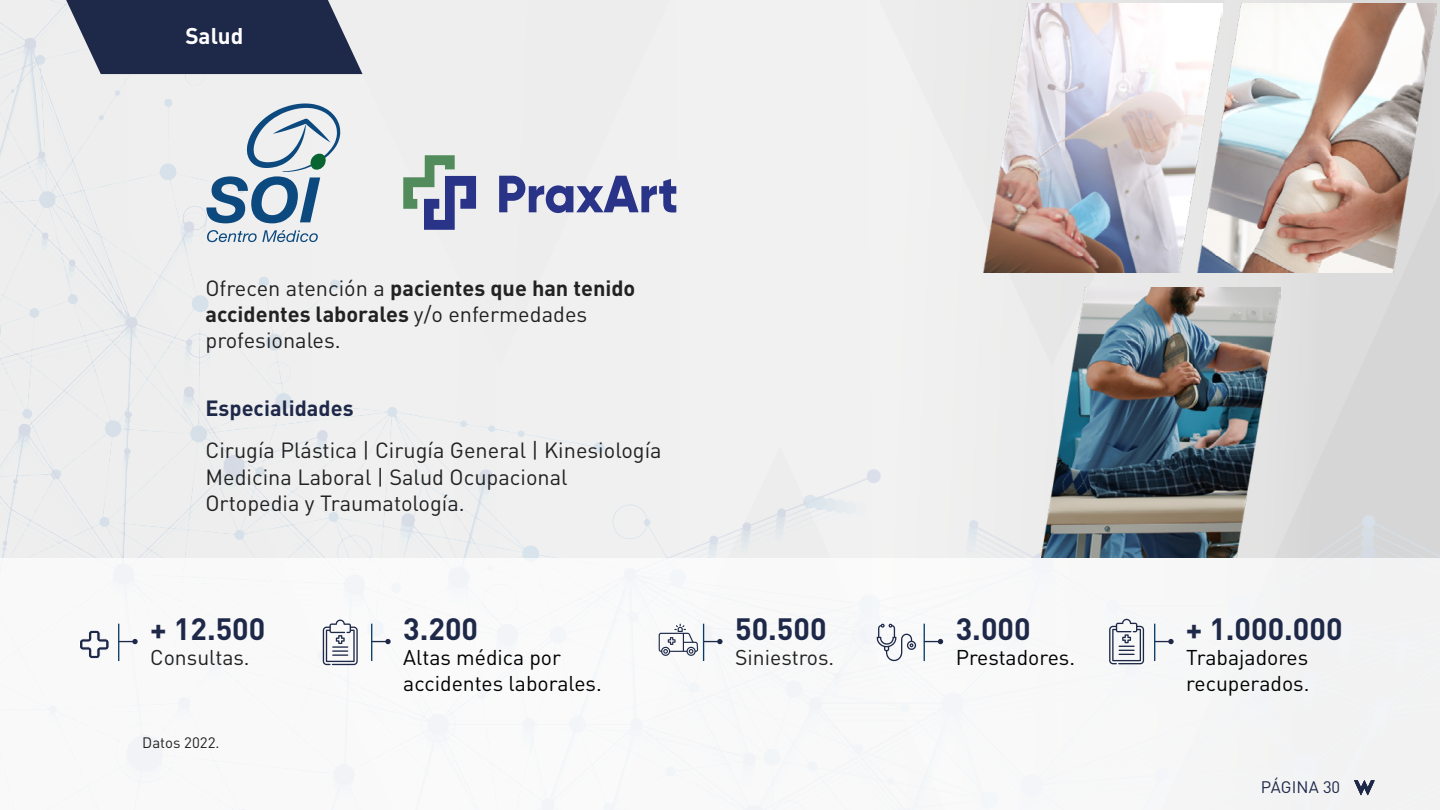
<style>
.page{position:relative;width:1440px;height:810px;background:#fff}
.page>*{position:absolute;margin:0;border:0;box-sizing:border-box;transform-origin:0 0}
.t1{font:700 30.53px "DIN Pro";color:#1e2848}
.t2{font:700 22.5px "DIN Pro";color:#fff}
.t3{font:21.75px/26.1px "DIN Pro";color:#222}
.t4{font:700 21.75px "DIN Pro";color:#1e2848}
.t5{font:21.15px/25.3px "DIN Pro";color:#000}
.t6{font:21.15px "DIN Pro";color:#222}
.t7{font:16.5px "DIN Pro";letter-spacing:.005em;color:#1e2848}
.t8{font:15px "DIN Pro";color:#222}
.s1{font-weight:700}
</style>
<div class="page">
<img style="left:0;top:0;width:1440px;height:558px">
<svg style="left:16px;top:0;width:347px;height:74px;background:#505870"></svg>
<svg style="left:207px;top:230px;width:111px;height:12px"></svg>
<svg style="left:206px;top:103px;width:134px;height:120px"></svg>
<svg style="left:1354px;top:780px;width:21px;height:15px"></svg>
<svg style="left:119px;top:639px;width:19px;height:5px"></svg>
<svg style="left:372px;top:639px;width:19px;height:5px"></svg>
<svg style="left:925px;top:639px;width:18px;height:5px"></svg>
<svg style="left:1155px;top:639px;width:19px;height:5px"></svg>
<hr style="left:118px;top:624px;width:1px;height:37px;background:#073b65">
<hr style="left:703px;top:624px;width:1px;height:37px;background:#073b65">
<hr style="left:371px;top:624px;width:1px;height:37px;background:#073b65">
<hr style="left:924px;top:624px;width:1px;height:37px;background:#073b65">
<hr style="left:1154px;top:624px;width:1px;height:37px;background:#073b65">
<svg style="left:80px;top:630px;width:30px;height:29px"></svg>
<svg style="left:323px;top:620px;width:35px;height:45px"></svg>
<svg style="left:877px;top:623px;width:39px;height:38px"></svg>
<svg style="left:659px;top:624px;width:64px;height:32px"></svg>
<svg style="left:1109px;top:619px;width:35px;height:45px"></svg>
<svg style="left:499px;top:176px;width:177px;height:37px"></svg>
<svg style="left:403px;top:155px;width:73px;height:75px;background:#9ba9b7"></svg>
<img style="left:984px;top:4px;width:214px;height:269px">
<img style="left:1042px;top:287px;width:238px;height:271px">
<img style="left:1198px;top:4px;width:239px;height:269px">
<p class="t2" style="left:185px;top:20px;width:60px">Salud</p>
<p class="t3" style="left:206px;top:274px;width:431px">Ofrecen atención a <span class="s1">pacientes que han tenido accidentes laborales</span> y/o enfermedades profesionales.</p>
<p class="t4" style="left:206px;top:394px;width:150px">Especialidades</p>
<p class="t3" style="left:206px;top:437px;width:458px">Cirugía Plástica | Cirugía General | Kinesiología<br>Medicina Laboral | Salud Ocupacional<br>Ortopedia y Traumatología.</p>
<h1 class="t1" style="left:150px;top:608px;width:117px">+ 12.500</h1>
<h1 class="t1" style="left:403px;top:608px;width:76px">3.200</h1>
<h1 class="t1" style="left:735px;top:608px;width:93px">50.500</h1>
<h1 class="t1" style="left:956px;top:608px;width:76px">3.000</h1>
<h1 class="t1" style="left:1186px;top:608px;width:158px">+ 1.000.000</h1>
<p class="t6" style="left:150px;top:643px;width:101px">Consultas.</p>
<p class="t5" style="left:403px;top:644px;width:159px">Altas médica por</p>
<p class="t6" style="left:735px;top:643px;width:101px">Siniestros.</p>
<p class="t5" style="left:403px;top:670px;width:200px">accidentes laborales.</p>
<p class="t8" style="left:142px;top:732px;width:79px">Datos 2022.</p>
<p class="t5" style="left:956px;top:644px;width:121px">Prestadores.</p>
<p class="t5" style="left:1186px;top:644px;width:125px">Trabajadores recuperados.</p>
<p class="t7" style="left:1261px;top:776px;width:81px">PÁGINA 30</p>
</div>
